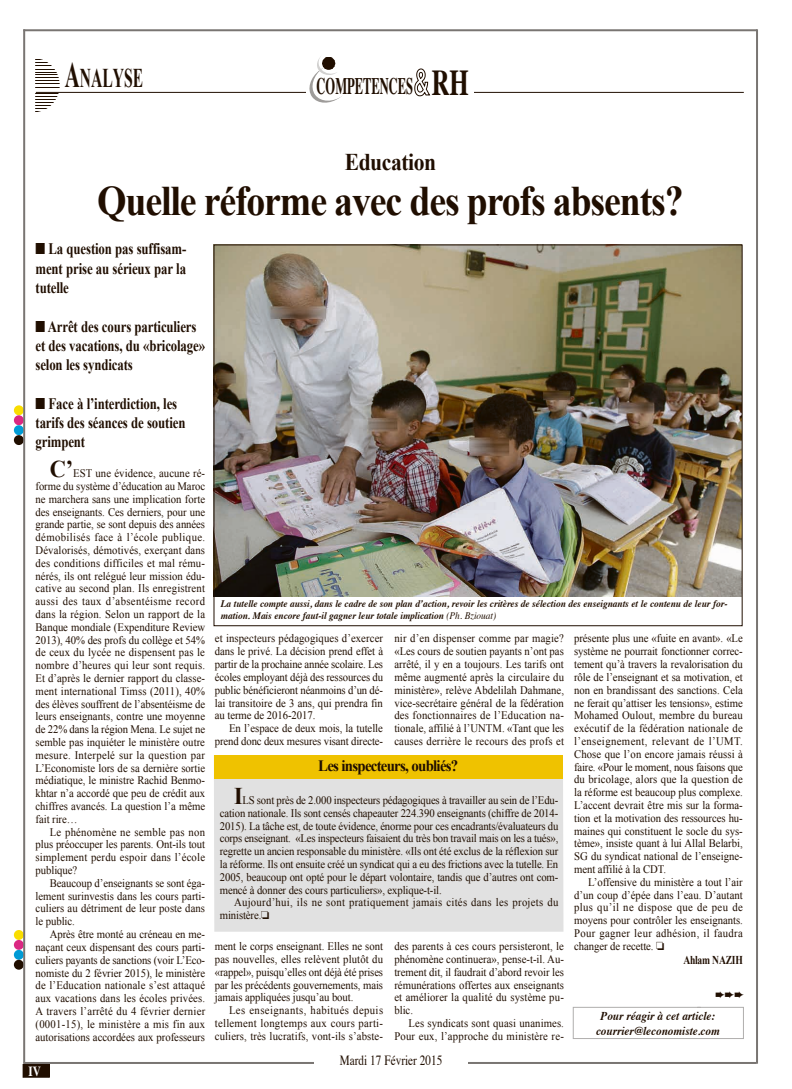
<style>
.page{position:relative;width:792px;height:1089px;background:#fff}
.page>*{position:absolute;margin:0;border:0;box-sizing:border-box;transform-origin:0 0}
.t1{font:700 42px "Times New Roman";letter-spacing:-.03em;color:#200e00;scale:.9 1}
.t2{font:700 27px "Times New Roman";color:#200e00;scale:.58 1}
.t3{font:700 24px "Times New Roman";letter-spacing:-.02em;color:#200e00;scale:.9 1}
.t4{font:700 23.7px "Times";color:#200e00;scale:.53 1}
.t5{font:700 16px/19.3px "Times New Roman";letter-spacing:-.01em;color:#200e00;scale:.8 1}
.t6{font:700 15.8px "Times New Roman";letter-spacing:-.05em;color:#200e00;scale:.94 1}
.t7{font:14px "Times";color:#200e00;scale:.8 1}
.t8{font:700 14px "Times";color:#fff;scale:.8 1}
.t9{font:italic 700 12px/14.5px "Times";color:#200e00;text-align:center;scale:.93 1}
.t10{font:700 12px "Times New Roman";letter-spacing:-.025em;color:#200e00;scale:.8 1}
.t11{font:12px "Zapf Dingbats ITC";color:#200e00;scale:.9 1}
.t12{font:11.5px/12.8px "Times New Roman";color:#200e00;text-align:justify;scale:.93 1}
.t13{font:11.5px/12.8px "Times New Roman";letter-spacing:.025em;color:#200e00;scale:.93 1}
.t14{font:italic 700 10px/12px "Times";color:#200e00;scale:.93 1}
.s1{font-size:36px}
.s2{font-size:36.4px}
.s3{font-weight:700;font-size:24px}
.s4{font-weight:400}
</style>
<div class="page">
<svg style="left:35px;top:59px;width:31px;height:53px"></svg>
<hr style="left:23px;top:29px;width:734px;height:2px;background:#797572">
<hr style="left:756px;top:29px;width:2px;height:1034px;background:#797572">
<hr style="left:24px;top:1061px;width:732px;height:2px;background:#797572">
<hr style="left:36px;top:92px;width:707px;height:1px;background:#200e00">
<div style="left:314px;top:1053px;width:153px;height:17px;background:#fff"></div>
<div style="left:23px;top:1064px;width:26px;height:13px;background:#200e00"></div>
<div style="left:14px;top:405px;width:10px;height:10px;background:#f9dd00;border-radius:50%"></div>
<div style="left:14px;top:415px;width:10px;height:10px;background:#db2882;border-radius:50%"></div>
<div style="left:14px;top:425px;width:10px;height:10px;background:#009bd5;border-radius:50%"></div>
<div style="left:14px;top:435px;width:10px;height:10px;background:#200e00;border-radius:50%"></div>
<div style="left:14px;top:930px;width:10px;height:9px;background:#f9dd00;border-radius:50%"></div>
<div style="left:14px;top:939px;width:10px;height:10px;background:#db2882;border-radius:50%"></div>
<div style="left:14px;top:949px;width:10px;height:10px;background:#009bd5;border-radius:50%"></div>
<div style="left:14px;top:959px;width:10px;height:10px;background:#200e00;border-radius:50%"></div>
<hr style="left:23px;top:29px;width:2px;height:1034px;background:#797572">
<div style="left:306px;top:48px;width:168px;height:63px;background:#fff"></div>
<svg style="left:309px;top:57px;width:33px;height:46px"></svg>
<svg style="left:414px;top:68px;width:17px;height:29px"></svg>
<svg style="left:572px;top:1006px;width:171px;height:33px"></svg>
<div style="left:214px;top:755px;width:349px;height:176px;background:#e1e1e1"></div>
<div style="left:214px;top:755px;width:348px;height:23px;background:#efc200"></div>
<img style="left:216px;top:247px;width:524px;height:349px">
<h2 class="t2" style="left:65px;top:59px;width:137px"><span class="s1">A</span>NALYSE</h2>
<h3 class="t4" style="left:316px;top:64px;width:289px">COMPETENCES <span class="s2">RH</span></h3>
<h3 class="t3" style="left:345px;top:145px;width:103px">Education</h3>
<h1 class="t1" style="left:97px;top:172px;width:653px">Quelle réforme avec des profs absents?</h1>
<h3 class="t5" style="left:36px;top:239px;width:190px;text-align:justify">■ La question pas suffisam&shy;ment prise au sérieux par la tutelle</h3>
<h3 class="t5" style="left:36px;top:316px;width:213px">■ Arrêt des cours particuliers et des vacations, du «bricolage» selon les syndicats</h3>
<h3 class="t5" style="left:36px;top:393px;width:189px">■ Face à l’interdiction, les tarifs des séances de soutien grimpent</h3>
<p class="t12" style="left:36px;top:466px;width:184px;text-indent:14px"><span class="s3">C’</span>EST une évidence, aucune ré&shy;forme du système d’éducation au Maroc ne marchera sans une implication forte des enseignants. Ces derniers, pour une grande partie, se sont depuis des années démobilisés face à l’école publique.<br>Dévalorisés, démotivés, exerçant dans des conditions difficiles et mal rému&shy;nérés, ils ont relégué leur mission édu&shy;cative au second plan. Ils enregistrent aussi des taux d’absentéisme record dans la région. Selon un rapport de la Banque mondiale (Expenditure Review 2013), 40% des profs du collège et 54% de ceux du lycée ne dispensent pas le nombre d’heures qui leur sont requis.<br>Et d’après le dernier rapport du classe&shy;ment international Timss (2011), 40% des élèves souffrent de l’absentéisme de leurs enseignants, contre une moyenne de 22% dans la région Mena. Le sujet ne semble pas inquiéter le ministère outre mesure. Interpelé sur la question par L’Economiste lors de sa dernière sortie médiatique, le ministre Rachid Benmo&shy;khtar n’a accordé que peu de crédit aux chiffres avancés. La question l’a même fait rire…</p>
<p class="t12" style="left:36px;top:825px;width:184px;text-indent:14px">Le phénomène ne semble pas non plus préoccuper les parents. Ont-ils tout simplement perdu espoir dans l’école publique?</p>
<p class="t12" style="left:36px;top:876px;width:184px;text-indent:14px">Beaucoup d’enseignants se sont éga&shy;lement surinvestis dans les cours parti&shy;culiers au détriment de leur poste dans le public.</p>
<p class="t12" style="left:36px;top:927px;width:184px;text-indent:14px">Après être monté au créneau en me&shy;naçant ceux dispensant des cours parti&shy;culiers payants de sanctions (voir L’Eco&shy;nomiste du 2 février 2015), le ministère de l’Education nationale s’est attaqué aux vacations dans les écoles privées.<br>A travers l’arrêté du 4 février dernier (0001-15), le ministère a mis fin aux autorisations accordées aux professeurs</p>
<p class="t8" style="left:28px;top:1058px;width:17px">IV</p>
<p class="t14" style="left:221px;top:596px;width:546px">La tutelle compte aussi, dans le cadre de son plan d’action, revoir les critères de sélection des enseignants et le contenu de leur for&shy;mation. Mais encore faut-il gagner leur totale implication <span class="s4">(Ph. Bziouat)</span></p>
<p class="t12" style="left:215px;top:632px;width:182px">et inspecteurs pédagogiques d’exercer dans le privé. La décision prend effet à partir de la prochaine année scolaire. Les écoles employant déjà des ressources du public bénéficieront néanmoins d’un dé&shy;lai transitoire de 3 ans, qui prendra fin au terme de 2016-2017.</p>
<p class="t12" style="left:215px;top:721px;width:182px;text-align:right">En l’espace de deux mois, la tutelle prend donc deux mesures visant directe-</p>
<p class="t12" style="left:394px;top:632px;width:184px">nir d’en dispenser comme par magie? «Les cours de soutien payants n’ont pas arrêté, il y en a toujours. Les tarifs ont même augmenté après la circulaire du ministère», relève Abdelilah Dahmane, vice-secrétaire général de la fédération des fonctionnaires de l’Education na&shy;tionale, affilié à l’UNTM. «Tant que les causes derrière le recours des profs et</p>
<h3 class="t6" style="left:318px;top:754px;width:150px">Les inspecteurs, oubliés?</h3>
<p class="t12" style="left:220px;top:793px;width:365px;text-indent:14px"><span class="s3">I</span>LS sont près de 2.000 inspecteurs pédagogiques à travailler au sein de l’Edu&shy;cation nationale. Ils sont censés chapeauter 224.390 enseignants (chiffre de 2014- 2015). La tâche est, de toute évidence, énorme pour ces encadrants/évaluateurs du corps enseignant. «Les inspecteurs faisaient du très bon travail mais on les a tués», regrette un ancien responsable du ministère. «Ils ont été exclus de la réflexion sur la réforme. Ils ont ensuite créé un syndicat qui a eu des frictions avec la tutelle. En 2005, beaucoup ont opté pour le départ volontaire, tandis que d’autres ont com&shy;mencé à donner des cours particuliers», explique-t-il.</p>
<p class="t13" style="left:220px;top:896px;width:365px;text-indent:14px">Aujourd’hui, ils ne sont pratiquement jamais cités dans les projets du ministère.□</p>
<p class="t12" style="left:215px;top:939px;width:182px">ment le corps enseignant. Elles ne sont pas nouvelles, elles relèvent plutôt du «rappel», puisqu’elles ont déjà été prises par les précédents gouvernements, mais jamais appliquées jusqu’au bout.</p>
<p class="t12" style="left:215px;top:1003px;width:182px;text-indent:14px">Les enseignants, habitués depuis tellement longtemps aux cours parti&shy;culiers, très lucratifs, vont-ils s’abste-</p>
<p class="t12" style="left:394px;top:939px;width:184px">des parents à ces cours persisteront, le phénomène continuera», pense-t-il. Au&shy;trement dit, il faudrait d’abord revoir les rémunérations offertes aux enseignants et améliorer la qualité du système pu&shy;blic.</p>
<p class="t12" style="left:394px;top:1016px;width:184px;text-align:right">Les syndicats sont quasi unanimes.<br>Pour eux, l’approche du ministère re-</p>
<p class="t7" style="left:340px;top:1047px;width:130px">Mardi 17 Février 2015</p>
<p class="t12" style="left:574px;top:632px;width:183px">présente plus une «fuite en avant». «Le système ne pourrait fonctionner correc&shy;tement qu’à travers la revalorisation du rôle de l’enseignant et sa motivation, et non en brandissant des sanctions. Cela ne ferait qu’attiser les tensions», estime Mohamed Oulout, membre du bureau exécutif de la fédération nationale de l’enseignement, relevant de l’UMT.<br>Chose que l’on encore jamais réussi à faire. «Pour le moment, nous faisons que du bricolage, alors que la question de la réforme est beaucoup plus complexe.<br>L’accent devrait être mis sur la forma&shy;tion et la motivation des ressources hu&shy;maines qui constituent le socle du sys&shy;tème», insiste quant à lui Allal Belarbi, SG du syndicat national de l’enseigne&shy;ment affilié à la CDT.</p>
<p class="t12" style="left:574px;top:875px;width:183px;text-indent:14px">L’offensive du ministère a tout l’air d’un coup d’épée dans l’eau. D’autant plus qu’il ne dispose que de peu de moyens pour contrôler les enseignants.<br>Pour gagner leur adhésion, il faudra changer de recette. □</p>
<p class="t10" style="left:683px;top:952px;width:76px">Ahlam NAZIH</p>
<p class="t11" style="left:715px;top:988px;width:33px">➨➨➨</p>
<p class="t9" style="left:596px;top:1007px;width:134px">Pour réagir à cet article: courrier@leconomiste.com</p>
</div>
